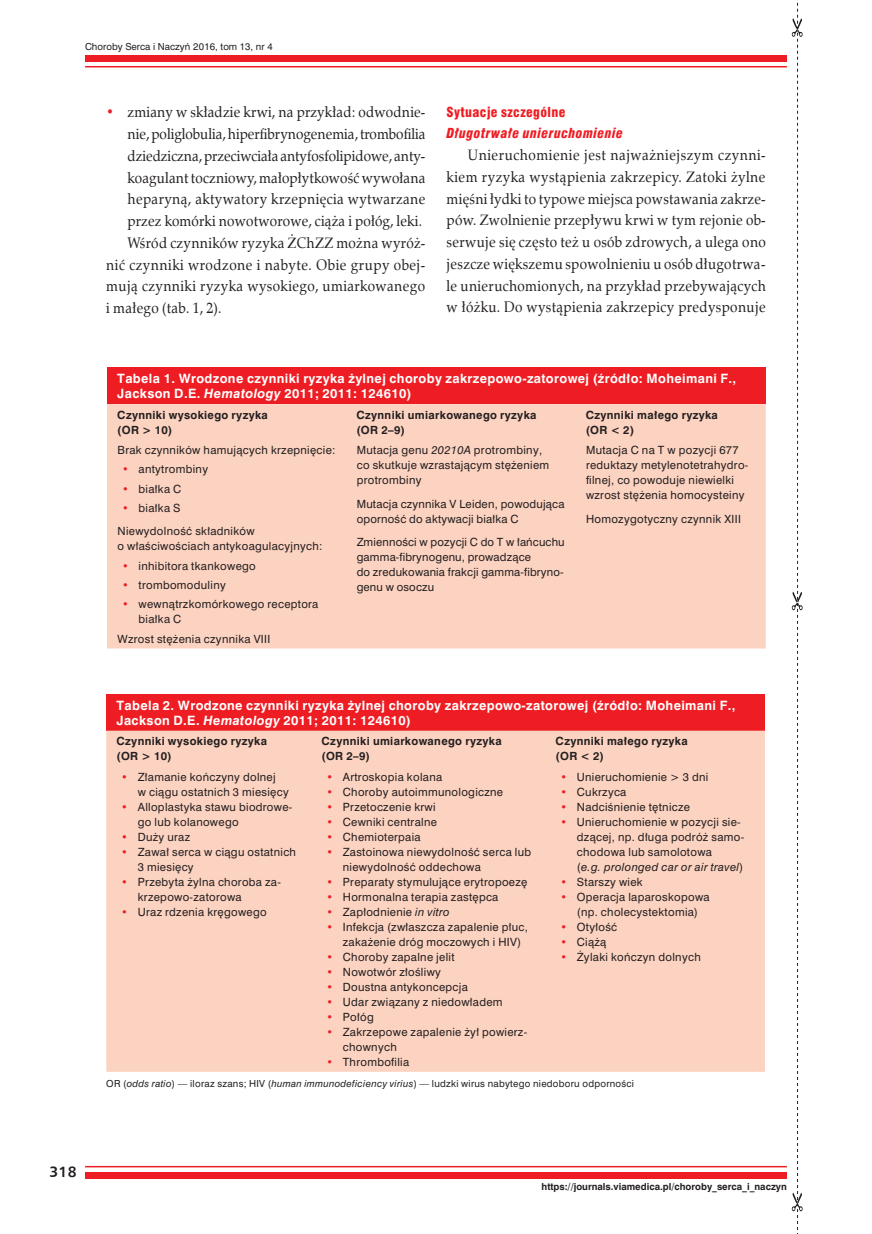
<style>
.page{position:relative;width:872px;height:1234px;background:#fff}
.page>*{position:absolute;margin:0;border:0;box-sizing:border-box;transform-origin:0 0}
.TXT2_-_Tekst_-_nastę{font:15px/21.8px "Zapf Calligr EU";letter-spacing:.03em;color:#231f20;text-align:justify;scale:.9 1}
.t1{font:700 15px "Humnst 777 EU";color:#231f20}
.S_-_Śródtytuł_2_pod{font:italic 13.5px "Swis 721 Blk Cn EU";letter-spacing:.025em;color:#ee1d23}
.S_-_Śródtytuł_1{font:13.5px "Swis 721 Blk Cn EU";letter-spacing:.025em;color:#ee1d23}
.T1_-_Tabela_-_tytuł{font:700 12px/15px "Swis 721 PL";letter-spacing:.03em;color:#fff}
.T3_-_Tabela_-_tekst{font:10.5px/15px "Swis 721 PL";letter-spacing:.03em;color:#231f20}
.T2_-_Tabela_-_nagłów{font:700 10.5px/15px "Swis 721 PL";letter-spacing:.03em;color:#231f20}
.T3_-_Tabela_-_przypi{font:9px "Swis 721 PL";letter-spacing:.03em;color:#231f20}
.t2{font:700 9px "Swis 721 PL";color:#231f20}
.T3_-_Tabela_-_przypi-2{font:9px "Swis 721 PL";color:#231f20}
.s1{font-weight:700;color:#ee1d23}
.s2{font-style:italic}
</style>
<div class="page">
<div style="left:85px;top:55px;width:702px;height:7px;background:#ee1d23"></div>
<hr style="left:85px;top:66px;width:702px;height:1px;background:#ee1d23">
<div style="left:85px;top:1171px;width:702px;height:7px;background:#ee1d23"></div>
<hr style="left:85px;top:1165px;width:702px;height:2px;background:#ee1d23">
<svg style="left:792px;top:2px;width:10px;height:1228px"></svg>
<div style="left:107px;top:367px;width:658px;height:37px;background:#ee1d23"></div>
<div style="left:107px;top:404px;width:658px;height:244px;background:#fcd2c0"></div>
<div style="left:106px;top:694px;width:659px;height:36px;background:#ee1d23"></div>
<div style="left:106px;top:730px;width:659px;height:341px;background:#fcd2c0"></div>
<p class="T3_-_Tabela_-_przypi-2" style="left:85px;top:40px;width:189px">Choroby Serca i Naczyń 2016, tom 13, nr 4</p>
<p class="TXT2_-_Tekst_-_nastę" style="left:128px;top:102px;width:333px;text-indent:-21px"><span class="s1">•</span> zmiany w składzie krwi, na przykład: odwodnie&shy;nie, poliglobulia, hiperfibrynogenemia, trombofilia dziedziczna, przeciwciała antyfosfolipidowe, anty&shy;koagulant toczniowy, małopłytkowość wywołana heparyną, aktywatory krzepnięcia wytwarzane przez komórki nowotworowe, ciąża i połóg, leki.</p>
<p class="TXT2_-_Tekst_-_nastę" style="left:106px;top:232px;width:356px;text-indent:21px">Wśród czynników ryzyka ŻChZZ można wyróż&shy;nić czynniki wrodzone i nabyte. Obie grupy obej&shy;mują czynniki ryzyka wysokiego, umiarkowanego i małego (tab. 1, 2).</p>
<p class="S_-_Śródtytuł_1" style="left:446px;top:103px;width:120px">Sytuacje szczególne</p>
<p class="S_-_Śródtytuł_2_pod" style="left:446px;top:125px;width:178px">Długotrwałe unieruchomienie</p>
<p class="TXT2_-_Tekst_-_nastę" style="left:446px;top:144px;width:356px;text-indent:21px">Unieruchomienie jest najważniejszym czynni&shy;kiem ryzyka wystąpienia zakrzepicy. Zatoki żylne mięśni łydki to typowe miejsca powstawania zakrze&shy;pów. Zwolnienie przepływu krwi w tym rejonie ob&shy;serwuje się często też u osób zdrowych, a ulega ono jeszcze większemu spowolnieniu u osób długotrwa&shy;le unieruchomionych, na przykład przebywających w łóżku. Do wystąpienia zakrzepicy predysponuje</p>
<p class="T1_-_Tabela_-_tytuł" style="left:117px;top:371px;width:620px">Tabela 1. Wrodzone czynniki ryzyka żylnej choroby zakrzepowo-zatorowej (źródło: Moheimani F.,<br>Jackson D.E. <span class="s2">Hematology</span> 2011; 2011: 124610)</p>
<p class="T2_-_Tabela_-_nagłów" style="left:117px;top:407px;width:152px">Czynniki wysokiego ryzyka (OR &gt; 10)</p>
<p class="T2_-_Tabela_-_nagłów" style="left:356px;top:407px;width:181px">Czynniki umiarkowanego ryzyka (OR 2–9)</p>
<p class="T2_-_Tabela_-_nagłów" style="left:586px;top:407px;width:134px">Czynniki małego ryzyka (OR &lt; 2)</p>
<p class="T3_-_Tabela_-_tekst" style="left:118px;top:442px;width:219px">Brak czynników hamujących krzepnięcie:</p>
<p class="T3_-_Tabela_-_tekst" style="left:122px;top:461px;width:88px"><span class="s1">•</span> antytrombiny</p>
<p class="T3_-_Tabela_-_tekst" style="left:122px;top:481px;width:61px"><span class="s1">•</span> białka C</p>
<p class="T3_-_Tabela_-_tekst" style="left:122px;top:500px;width:60px"><span class="s1">•</span> białka S</p>
<p class="T3_-_Tabela_-_tekst" style="left:118px;top:523px;width:206px">Niewydolność składników<br>o właściwościach antykoagulacyjnych:</p>
<p class="T3_-_Tabela_-_tekst" style="left:122px;top:558px;width:135px"><span class="s1">•</span> inhibitora tkankowego</p>
<p class="T3_-_Tabela_-_tekst" style="left:122px;top:577px;width:105px"><span class="s1">•</span> trombomoduliny</p>
<p class="T3_-_Tabela_-_tekst" style="left:139px;top:596px;width:181px;text-indent:-16px"><span class="s1">•</span> wewnątrzkomórkowego receptora białka C</p>
<p class="T3_-_Tabela_-_tekst" style="left:118px;top:630px;width:154px">Wzrost stężenia czynnika VIII</p>
<p class="T3_-_Tabela_-_tekst" style="left:586px;top:442px;width:164px">Mutacja C na T w pozycji 677 reduktazy metylenotetrahydro&shy;filnej, co powoduje niewielki wzrost stężenia homocysteiny</p>
<p class="T3_-_Tabela_-_tekst" style="left:586px;top:511px;width:156px">Homozygotyczny czynnik XIII</p>
<p class="T3_-_Tabela_-_tekst" style="left:357px;top:442px;width:194px">Mutacja genu <span class="s2">20210A</span> protrombiny, co skutkuje wzrastającym stężeniem protrombiny</p>
<p class="T3_-_Tabela_-_tekst" style="left:357px;top:496px;width:209px">Mutacja czynnika V Leiden, powodująca oporność do aktywacji białka C</p>
<p class="T3_-_Tabela_-_tekst" style="left:357px;top:534px;width:209px">Zmienności w pozycji C do T w łańcuchu gamma-fibrynogenu, prowadzące<br>do zredukowania frakcji gamma-fibryno&shy;genu w osoczu</p>
<p class="T1_-_Tabela_-_tytuł" style="left:117px;top:697px;width:620px">Tabela 2. Wrodzone czynniki ryzyka żylnej choroby zakrzepowo-zatorowej (źródło: Moheimani F.,<br>Jackson D.E. <span class="s2">Hematology</span> 2011; 2011: 124610)</p>
<p class="T2_-_Tabela_-_nagłów" style="left:117px;top:733px;width:152px">Czynniki wysokiego ryzyka (OR &gt; 10)</p>
<p class="T2_-_Tabela_-_nagłów" style="left:321px;top:733px;width:181px">Czynniki umiarkowanego ryzyka (OR 2–9)</p>
<p class="T2_-_Tabela_-_nagłów" style="left:555px;top:733px;width:134px">Czynniki małego ryzyka (OR &lt; 2)</p>
<p class="T3_-_Tabela_-_tekst" style="left:138px;top:768px;width:152px;text-indent:-16px"><span class="s1">•</span> Złamanie kończyny dolnej<br>w ciągu ostatnich 3 miesięcy</p>
<p class="T3_-_Tabela_-_tekst" style="left:138px;top:798px;width:156px;text-indent:-16px"><span class="s1">•</span> Alloplastyka stawu biodrowe&shy;go lub kolanowego</p>
<p class="T3_-_Tabela_-_tekst" style="left:121px;top:828px;width:70px"><span class="s1">•</span> Duży uraz</p>
<p class="T3_-_Tabela_-_tekst" style="left:138px;top:843px;width:160px;text-indent:-16px"><span class="s1">•</span> Zawał serca w ciągu ostatnich<br>3 miesięcy</p>
<p class="T3_-_Tabela_-_tekst" style="left:138px;top:873px;width:145px;text-indent:-16px"><span class="s1">•</span> Przebyta żylna choroba za&shy;krzepowo-zatorowa</p>
<p class="T3_-_Tabela_-_tekst" style="left:121px;top:903px;width:147px"><span class="s1">•</span> Uraz rdzenia kręgowego</p>
<p class="T3_-_Tabela_-_tekst" style="left:326px;top:768px;width:117px"><span class="s1">•</span> Artroskopia kolana</p>
<p class="T3_-_Tabela_-_tekst" style="left:326px;top:783px;width:178px"><span class="s1">•</span> Choroby autoimmunologiczne</p>
<p class="T3_-_Tabela_-_tekst" style="left:326px;top:798px;width:111px"><span class="s1">•</span> Przetoczenie krwi</p>
<p class="T3_-_Tabela_-_tekst" style="left:326px;top:813px;width:112px"><span class="s1">•</span> Cewniki centralne</p>
<p class="T3_-_Tabela_-_tekst" style="left:326px;top:828px;width:96px"><span class="s1">•</span> Chemioterpaia</p>
<p class="T3_-_Tabela_-_tekst" style="left:343px;top:843px;width:190px;text-indent:-16px"><span class="s1">•</span> Zastoinowa niewydolność serca lub niewydolność oddechowa</p>
<p class="T3_-_Tabela_-_tekst" style="left:326px;top:873px;width:202px"><span class="s1">•</span> Preparaty stymulujące erytropoezę</p>
<p class="T3_-_Tabela_-_tekst" style="left:326px;top:888px;width:174px"><span class="s1">•</span> Hormonalna terapia zastępca</p>
<p class="T3_-_Tabela_-_tekst" style="left:326px;top:903px;width:125px"><span class="s1">•</span> Zapłodnienie <span class="s2">in vitro</span></p>
<p class="T3_-_Tabela_-_tekst" style="left:343px;top:918px;width:187px;text-indent:-16px"><span class="s1">•</span> Infekcja (zwłaszcza zapalenie płuc, zakażenie dróg moczowych i HIV)</p>
<p class="T3_-_Tabela_-_tekst" style="left:326px;top:948px;width:130px"><span class="s1">•</span> Choroby zapalne jelit</p>
<p class="T3_-_Tabela_-_tekst" style="left:326px;top:963px;width:116px"><span class="s1">•</span> Nowotwór złośliwy</p>
<p class="T3_-_Tabela_-_tekst" style="left:326px;top:978px;width:143px"><span class="s1">•</span> Doustna antykoncepcja</p>
<p class="T3_-_Tabela_-_tekst" style="left:326px;top:993px;width:178px"><span class="s1">•</span> Udar związany z niedowładem</p>
<p class="T3_-_Tabela_-_tekst" style="left:326px;top:1008px;width:49px"><span class="s1">•</span> Połóg</p>
<p class="T3_-_Tabela_-_tekst" style="left:343px;top:1023px;width:186px;text-indent:-16px"><span class="s1">•</span> Zakrzepowe zapalenie żył powierz&shy;chownych</p>
<p class="T3_-_Tabela_-_tekst" style="left:326px;top:1053px;width:84px"><span class="s1">•</span> Thrombofilia</p>
<p class="T3_-_Tabela_-_tekst" style="left:560px;top:768px;width:149px"><span class="s1">•</span> Unieruchomienie &gt; 3 dni</p>
<p class="T3_-_Tabela_-_tekst" style="left:560px;top:783px;width:68px"><span class="s1">•</span> Cukrzyca</p>
<p class="T3_-_Tabela_-_tekst" style="left:560px;top:798px;width:131px"><span class="s1">•</span> Nadciśnienie tętnicze</p>
<p class="T3_-_Tabela_-_tekst" style="left:577px;top:813px;width:169px;text-indent:-16px"><span class="s1">•</span> Unieruchomienie w pozycji sie&shy;dzącej, np. długa podróż samo&shy;chodowa lub samolotowa<br>(<span class="s2">e.g. prolonged car or air travel</span>)</p>
<p class="T3_-_Tabela_-_tekst" style="left:560px;top:873px;width:84px"><span class="s1">•</span> Starszy wiek</p>
<p class="T3_-_Tabela_-_tekst" style="left:560px;top:888px;width:151px;text-align:center"><span class="s1">•</span> Operacja laparoskopowa (np. cholecystektomia)</p>
<p class="T3_-_Tabela_-_tekst" style="left:560px;top:918px;width:58px"><span class="s1">•</span> Otyłość</p>
<p class="T3_-_Tabela_-_tekst" style="left:560px;top:933px;width:48px"><span class="s1">•</span> Ciążą</p>
<p class="T3_-_Tabela_-_tekst" style="left:560px;top:948px;width:142px"><span class="s1">•</span> Żylaki kończyn dolnych</p>
<p class="T3_-_Tabela_-_przypi" style="left:106px;top:1077px;width:529px">OR (<span class="s2">odds ratio</span>) — iloraz szans; HIV (<span class="s2">human immunodeficiency virius</span>) — ludzki wirus nabytego niedoboru odporności</p>
<h1 class="t1" style="left:49px;top:1162px;width:29px">318</h1>
<p class="t2" style="left:541px;top:1180px;width:247px">https://journals.viamedica.pl/choroby_serca_i_naczyn</p>
</div>
